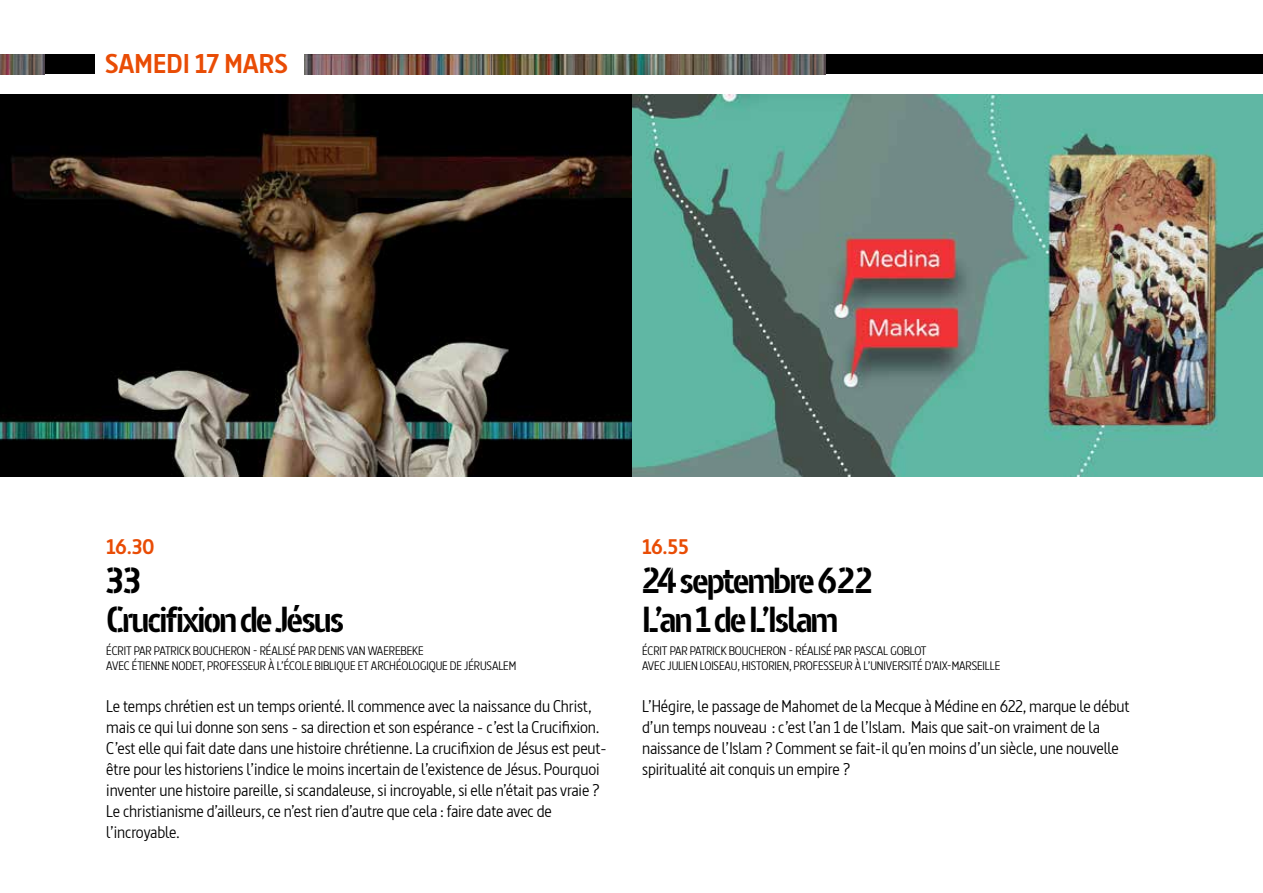
<style>
.page{position:relative;width:1263px;height:893px;background:#fff}
.page>*{position:absolute;margin:0;border:0;box-sizing:border-box;transform-origin:0 0}
.t1{font:700 36px/39px "Barna Stencil";letter-spacing:-.06em;color:#000}
.t2{font:700 27px "Barna";color:#e94c05}
.t3{font:700 21px "Barna";letter-spacing:-.025em;color:#e94c05}
.t4{font:16.5px/21px "Barna";letter-spacing:-.01em;color:#000}
.t5{font:12px/15px "Barna";letter-spacing:-.01em;color:#000}
</style>
<div class="page">
<img style="left:0;top:95px;width:1263px;height:381px">
<div style="left:305px;top:55px;width:958px;height:19px;background:#000"></div>
<img style="left:305px;top:55px;width:521px;height:19px">
<div style="left:0;top:55px;width:94px;height:19px;background:#000"></div>
<img style="left:0;top:55px;width:44px;height:19px">
<h2 class="t2" style="left:105px;top:47px;width:184px">SAMEDI 17 MARS</h2>
<p class="t3" style="left:106px;top:534px;width:50px">16.30</p>
<h1 class="t1" style="left:106px;top:561px;width:240px">33<br>Crucifixion de Jésus</h1>
<p class="t5" style="left:106px;top:643px;width:411px">ÉCRIT PAR PATRICK BOUCHERON - RÉALISÉ PAR DENIS VAN WAEREBEKE<br>AVEC ÉTIENNE NODET, PROFESSEUR À L’ÉCOLE BIBLIQUE ET ARCHÉOLOGIQUE DE JÉRUSALEM</p>
<p class="t4" style="left:106px;top:696px;width:502px">Le temps chrétien est un temps orienté. Il commence avec la naissance du Christ, mais ce qui lui donne son sens - sa direction et son espérance - c’est la Crucifixion.<br>C’est elle qui fait date dans une histoire chrétienne. La crucifixion de Jésus est peut&shy;être pour les historiens l’indice le moins incertain de l’existence de Jésus. Pourquoi inventer une histoire pareille, si scandaleuse, si incroyable, si elle n’était pas vraie ?<br>Le christianisme d’ailleurs, ce n’est rien d’autre que cela : faire date avec de l’incroyable.</p>
<p class="t3" style="left:642px;top:534px;width:48px">16.55</p>
<h1 class="t1" style="left:642px;top:561px;width:232px">24 septembre 622<br>L’an 1 de L’Islam</h1>
<p class="t5" style="left:642px;top:643px;width:360px">ÉCRIT PAR PATRICK BOUCHERON - RÉALISÉ PAR PASCAL GOBLOT<br>AVEC JULIEN LOISEAU, HISTORIEN, PROFESSEUR À L’UNIVERSITÉ D’AIX-MARSEILLE</p>
<p class="t4" style="left:642px;top:696px;width:489px">L’Hégire, le passage de Mahomet de la Mecque à Médine en 622, marque le début d’un temps nouveau : c’est l’an 1 de l’Islam. Mais que sait-on vraiment de la naissance de l’Islam ? Comment se fait-il qu’en moins d’un siècle, une nouvelle spiritualité ait conquis un empire ?</p>
</div>
